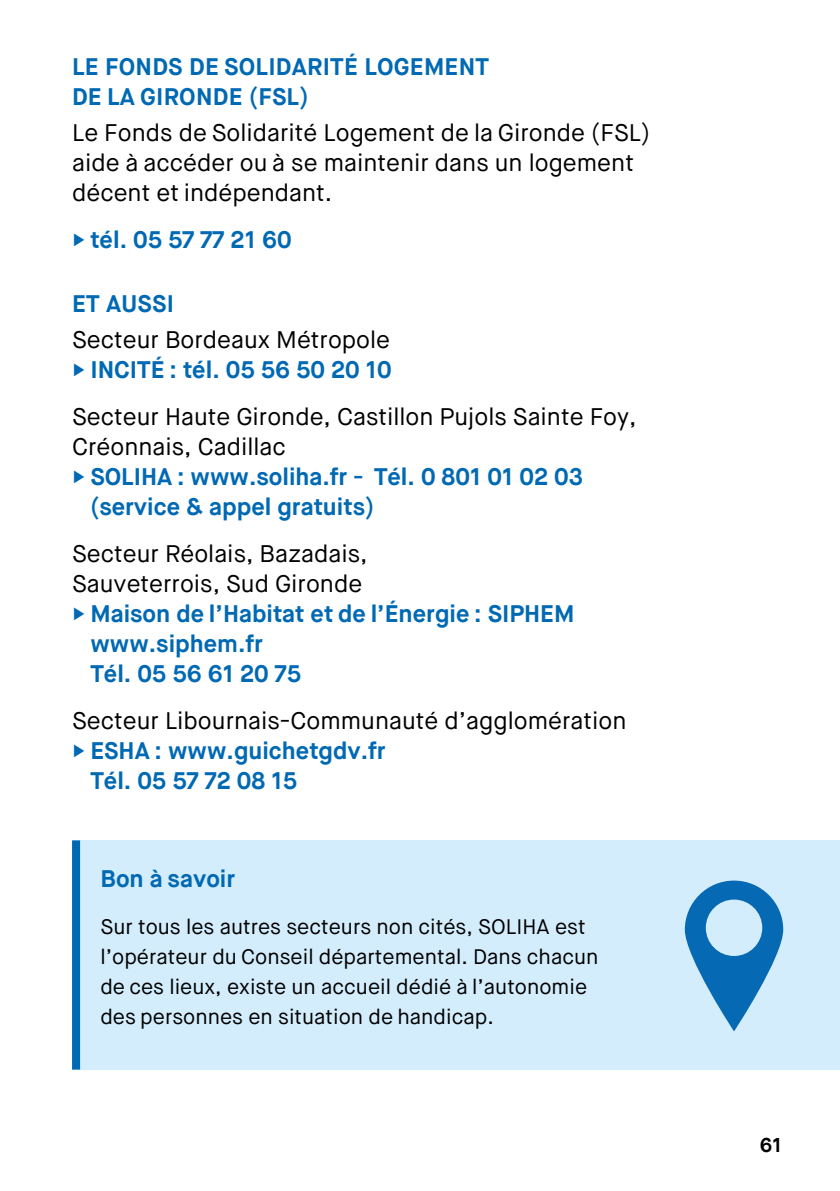
<style>
.page{position:relative;width:840px;height:1191px;background:#fff}
.page>*{position:absolute;margin:0;border:0;box-sizing:border-box;transform-origin:0 0}
.t1{font:24px/30px "Maison Neue";color:#000}
.t2{font:700 24px/30px "Maison Neue";color:#0069b4}
.t3{font:21px/30px "Maison Neue";color:#000}
.t4{font:700 20px "Maison Neue";color:#000}
.s1{font-family:"Arial";font-weight:400;font-size:18px}
.s2{font-family:"Arial";font-size:18px;color:#0069b4}
.s3{font-weight:700;color:#0069b4}
</style>
<div class="page">
<div style="left:72px;top:840px;width:767px;height:229px;background:#d4edfc"></div>
<div style="left:72px;top:840px;width:8px;height:229px;background:#0069b4"></div>
<svg style="left:684px;top:880px;width:98px;height:151px"></svg>
<p class="t2" style="left:72px;top:52px;width:418px">LE FONDS DE SOLIDARITÉ LOGEMENT<br>DE LA GIRONDE (FSL)</p>
<p class="t1" style="left:72px;top:118px;width:579px">Le Fonds de Solidarité Logement de la Gironde (FSL) aide à accéder ou à se maintenir dans un logement décent et indépendant.</p>
<p class="t2" style="left:72px;top:225px;width:221px"><span class="s1">►</span> tél. 05 57 77 21 60</p>
<p class="t2" style="left:72px;top:289px;width:104px">ET AUSSI</p>
<p class="t1" style="left:72px;top:325px;width:321px">Secteur Bordeaux Métropole <span class="s2">►</span> <span class="s3">INCITÉ : tél. 05 56 50 20 10</span></p>
<p class="t1" style="left:72px;top:402px;width:565px">Secteur Haute Gironde, Castillon Pujols Sainte Foy,</p>
<p class="t1" style="left:72px;top:432px;width:215px">Créonnais, Cadillac</p>
<p class="t2" style="left:72px;top:461px;width:512px"><span class="s1">►</span> SOLIHA : www.soliha.fr - Tél. 0 801 01 02 03</p>
<p class="t2" style="left:90px;top:491px;width:285px">(service &amp; appel gratuits)</p>
<p class="t1" style="left:72px;top:539px;width:297px">Secteur Réolais, Bazadais,</p>
<p class="t1" style="left:72px;top:569px;width:291px">Sauveterrois, Sud Gironde</p>
<p class="t2" style="left:72px;top:598px;width:503px"><span class="s1">►</span> Maison de l’Habitat et de l’Énergie : SIPHEM</p>
<p class="t2" style="left:90px;top:628px;width:174px">www.siphem.fr</p>
<p class="t2" style="left:90px;top:658px;width:212px">Tél. 05 56 61 20 75</p>
<p class="t1" style="left:72px;top:706px;width:555px">Secteur Libournais-Communauté d’agglomération</p>
<p class="t2" style="left:72px;top:735px;width:315px"><span class="s1">►</span> ESHA : www.guichetgdv.fr</p>
<p class="t2" style="left:90px;top:765px;width:208px">Tél. 05 57 72 08 15</p>
<p class="t2" style="left:100px;top:864px;width:136px">Bon à savoir</p>
<p class="t3" style="left:100px;top:912px;width:499px">Sur tous les autres secteurs non cités, SOLIHA est l’opérateur du Conseil départemental. Dans chacun de ces lieux, existe un accueil dédié à l’autonomie des personnes en situation de handicap.</p>
<p class="t4" style="left:759px;top:1132px;width:23px">61</p>
</div>
